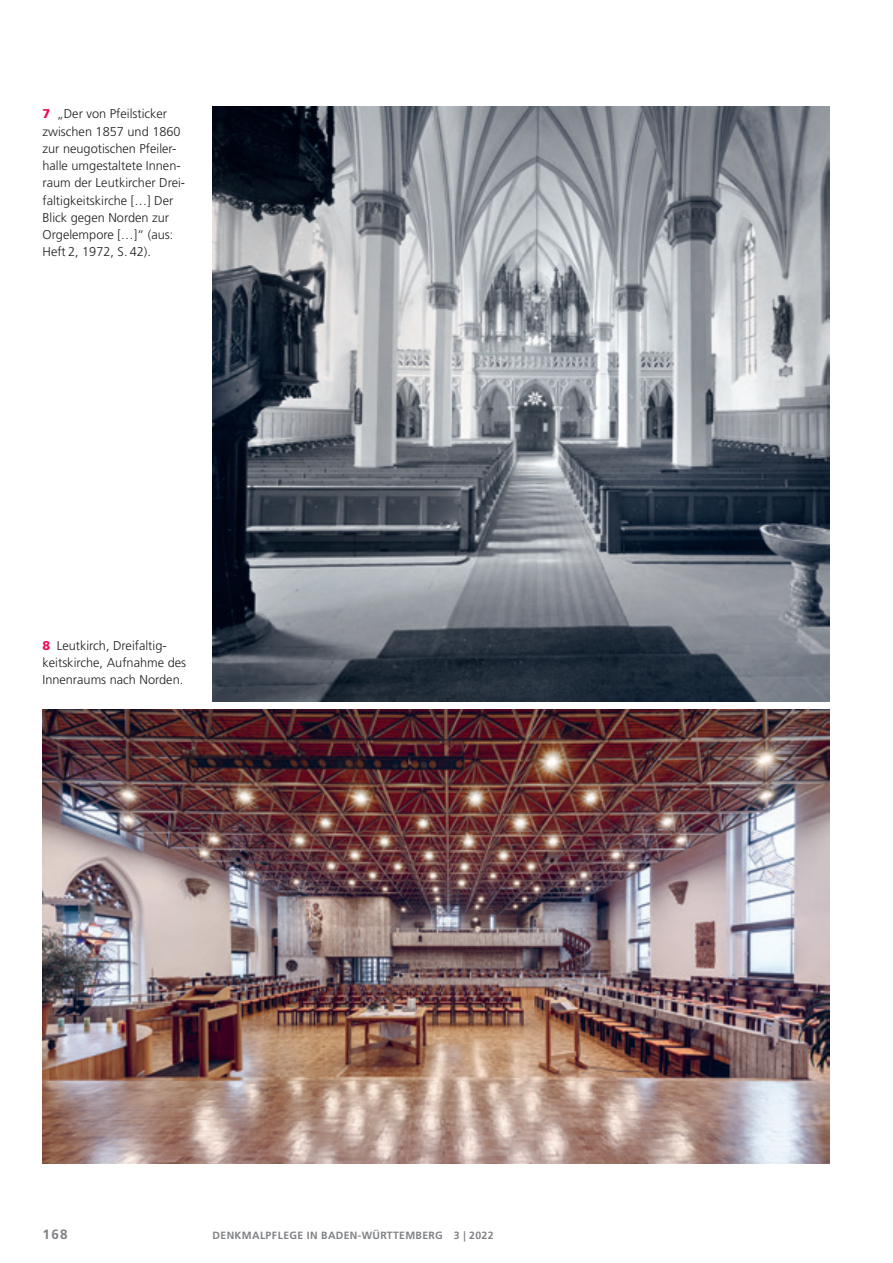
<style>
.page{position:relative;width:893px;height:1263px;background:#fff}
.page>*{position:absolute;margin:0;border:0;box-sizing:border-box;transform-origin:0 0}
.t1{font:700 13.5px "Frutiger LT";color:#808285}
.t2{font:300 12.75px/17.2px "Frutiger LT";color:#231f20}
.t3{font:700 10.5px "Frutiger LT";letter-spacing:.03em;color:#808285}
.s1{font-weight:900;color:#ee1059}
</style>
<div class="page">
<img style="left:213px;top:106px;width:616px;height:595px">
<img style="left:43px;top:710px;width:786px;height:453px">
<p class="t2" style="left:43px;top:106px;width:144px"><span class="s1">7</span> „Der von Pfeilsticker zwischen 1857 und 1860 zur neugotischen Pfeiler&shy;halle umgestaltete Innen&shy;raum der Leutkircher Drei&shy;faltigkeitskirche […] Der<br>Blick gegen Norden zur<br>Orgelempore […]“ (aus:<br>Heft 2, 1972, S. 42).</p>
<p class="t2" style="left:43px;top:637px;width:145px"><span class="s1">8</span> Leutkirch, Dreifaltig&shy;keitskirche, Aufnahme des<br>Innenraums nach Norden.</p>
<p class="t1" style="left:43px;top:1226px;width:27px">168</p>
<p class="t3" style="left:213px;top:1229px;width:282px">DENKMALPFLEGE IN BADEN-WÜRTTEMBERG 3 | 2022</p>
</div>
